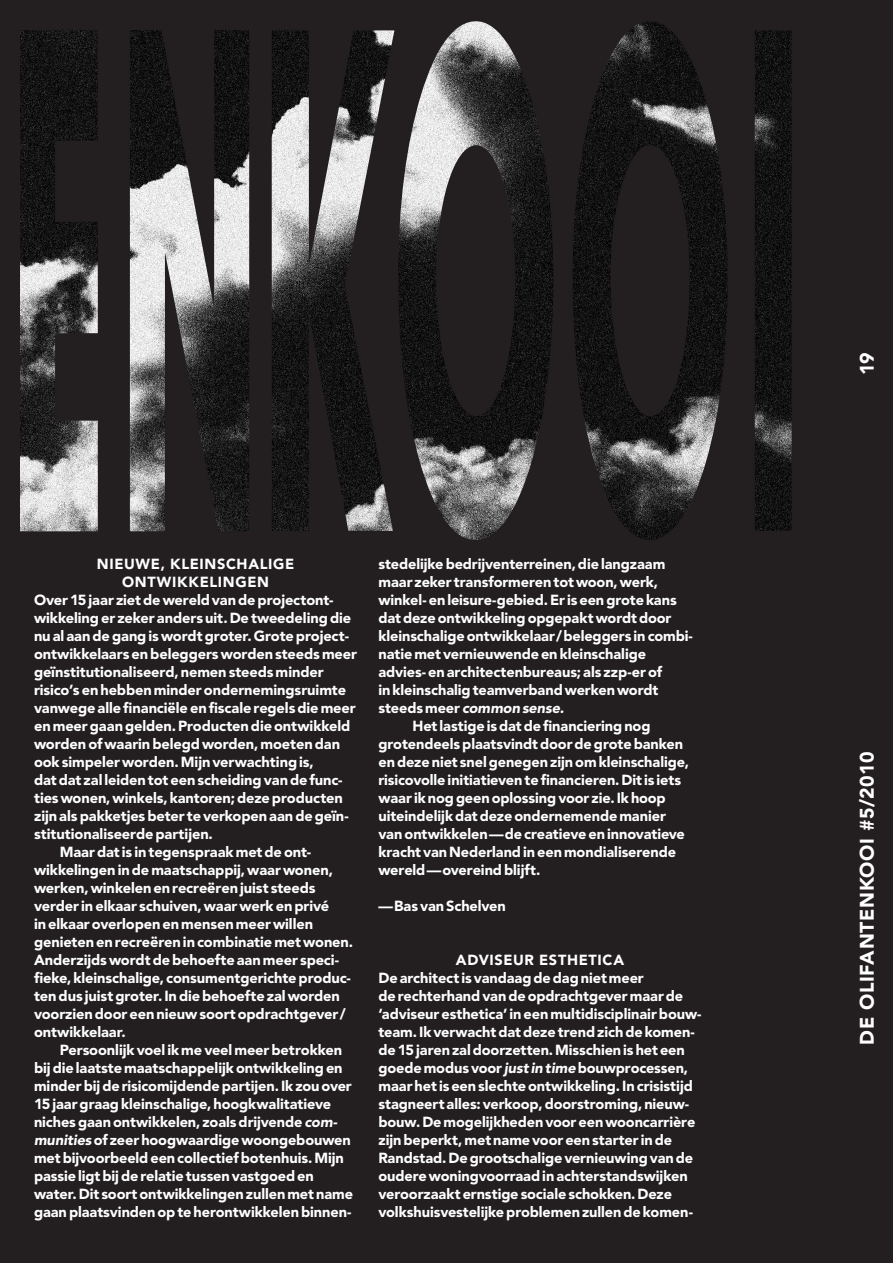
<style>
.page{position:relative;width:893px;height:1263px;background:#231f20}
.page>*{position:absolute;margin:0;border:0;box-sizing:border-box;transform-origin:0 0}
.t1{font:900 19.5px "Avenir";letter-spacing:.035em;color:#fff}
.t2{font:900 14.55px/18px "Avenir";letter-spacing:-.005em;color:#fff}
.t3{font:italic 900 14.55px "Avenir";letter-spacing:-.005em;color:#fff}
.t4{font:900 14.55px "Avenir";letter-spacing:.045em;color:#fff}
.s1{font-style:italic}
.s2{font-style:normal}
</style>
<div class="page">
<img style="left:20px;top:21px;width:772px;height:519px">
<p class="t4" style="left:97px;top:555px;width:162px">Nie uwe, klEinschalige</p>
<p class="t2" style="left:122px;top:573px;width:12px">ontwikkelingen</p>
<p class="t2" style="left:34px;top:591px;width:299px">Over 15 jaar ziet de wereld van de projectont--</p>
<p class="t2" style="left:34px;top:609px;width:319px">wikkeling er zeker anders uit. De tweedeling die</p>
<p class="t2" style="left:34px;top:627px;width:316px">nu al aan de gang is wordt groter. Grote project-</p>
<p class="t2" style="left:34px;top:645px;width:325px">ontwikkelaars en beleggers worden steeds meer</p>
<p class="t2" style="left:34px;top:663px;width:291px">geïnstitutionaliseerd, nemen steeds minder</p>
<p class="t2" style="left:34px;top:681px;width:314px">risico’s en hebben minder ondernemingsruimte</p>
<p class="t2" style="left:34px;top:699px;width:323px">vanwege alle financiële en fiscale regels die meer</p>
<p class="t2" style="left:34px;top:717px;width:318px">en meer gaan gelden. Producten die ontwikkeld</p>
<p class="t2" style="left:34px;top:735px;width:308px">worden of waarin belegd worden, moeten dan</p>
<p class="t2" style="left:34px;top:753px;width:281px">ook simpeler worden. Mijn verwachting is,</p>
<p class="t2" style="left:34px;top:771px;width:310px">dat dat zal leiden tot een scheiding van de func-</p>
<p class="t2" style="left:34px;top:789px;width:310px">ties wonen, winkels, kantoren; deze producten</p>
<p class="t2" style="left:34px;top:807px;width:316px">zijn als pakketjes beter te verkopen aan de geïn-</p>
<p class="t2" style="left:34px;top:825px;width:180px">stitutionaliseerde partijen.</p>
<p class="t2" style="left:60px;top:843px;width:253px">Maar dat is in tegenspraak met de ont-</p>
<p class="t2" style="left:34px;top:861px;width:300px">wikkelingen in de maatschappij, waar wonen,</p>
<p class="t2" style="left:34px;top:879px;width:283px">werken, winkelen en recreëren juist steeds</p>
<p class="t2" style="left:34px;top:897px;width:297px">verder in elkaar schuiven, waar werk en privé</p>
<p class="t2" style="left:34px;top:915px;width:281px">in elkaar overlopen en mensen meer willen</p>
<p class="t2" style="left:34px;top:933px;width:321px">genieten en recreëren in combinatie met wonen.</p>
<p class="t2" style="left:34px;top:951px;width:307px">Anderzijds wordt de behoefte aan meer speci-</p>
<p class="t2" style="left:34px;top:969px;width:318px">fieke, kleinschalige, consumentgerichte produc-</p>
<p class="t2" style="left:34px;top:987px;width:307px">ten dus juist groter. In die behoefte zal worden</p>
<p class="t2" style="left:34px;top:1005px;width:313px">voorzien door een nieuw soort opdrachtgever/</p>
<p class="t2" style="left:34px;top:1023px;width:93px">ontwikkelaar.</p>
<p class="t2" style="left:60px;top:1041px;width:284px">Persoonlijk voel ik me veel meer betrokken</p>
<p class="t2" style="left:34px;top:1059px;width:310px">bij die laatste maatschappelijk ontwikkeling en</p>
<p class="t2" style="left:34px;top:1077px;width:319px">minder bij de risicomijdende partijen. Ik zou over</p>
<p class="t2" style="left:34px;top:1095px;width:298px">15 jaar graag kleinschalige, hoogkwalitatieve</p>
<p class="t2" style="left:34px;top:1113px;width:305px">niches gaan ontwikkelen, zoals drijvende <span class="s1">com-</span></p>
<p class="t2" style="left:34px;top:1131px;width:318px"><span class="s1">munities</span> of zeer hoogwaardige woongebouwen</p>
<p class="t2" style="left:34px;top:1149px;width:311px">met bijvoorbeeld een collectief botenhuis. Mijn</p>
<p class="t2" style="left:34px;top:1167px;width:281px">passie ligt bij de relatie tussen vastgoed en</p>
<p class="t2" style="left:34px;top:1185px;width:321px">water. Dit soort ontwikkelingen zullen met name</p>
<p class="t2" style="left:34px;top:1203px;width:319px">gaan plaatsvinden op te herontwikkelen binnen-</p>
<p class="t2" style="left:378px;top:555px;width:288px">stedelijke bedrijventerreinen, die langzaam</p>
<p class="t2" style="left:378px;top:573px;width:281px">maar zeker transformeren tot woon, werk,</p>
<p class="t2" style="left:378px;top:591px;width:300px">winkel- en leisure-gebied. Er is een grote kans</p>
<p class="t2" style="left:378px;top:609px;width:295px">dat deze ontwikkeling opgepakt wordt door</p>
<p class="t2" style="left:378px;top:627px;width:316px">kleinschalige ontwikkelaar/beleggers in combi-</p>
<p class="t2" style="left:378px;top:645px;width:269px">natie met vernieuwende en kleinschalige</p>
<p class="t2" style="left:378px;top:663px;width:285px">advies- en architectenbureaus; als zzp-er of</p>
<p class="t2" style="left:378px;top:681px;width:281px">in kleinschalig teamverband werken wordt</p>
<p class="t3" style="left:378px;top:699px;width:187px"><span class="s2">steeds meer</span> common sense.</p>
<p class="t2" style="left:412px;top:717px;width:240px">Het lastige is dat de financiering nog</p>
<p class="t2" style="left:378px;top:735px;width:306px">grotendeels plaatsvindt door de grote banken</p>
<p class="t2" style="left:378px;top:753px;width:312px">en deze niet snel genegen zijn om kleinschalige,</p>
<p class="t2" style="left:378px;top:771px;width:304px">risicovolle initiatieven te financieren. Dit is iets</p>
<p class="t2" style="left:378px;top:789px;width:289px">waar ik nog geen oplossing voor zie. Ik hoop</p>
<p class="t2" style="left:378px;top:807px;width:289px">uiteindelijk dat deze ondernemende manier</p>
<p class="t2" style="left:378px;top:825px;width:308px">van ontwikkelen—de creatieve en innovatieve</p>
<p class="t2" style="left:378px;top:843px;width:299px">kracht van Nederland in een mondialiserende</p>
<p class="t2" style="left:378px;top:861px;width:163px">wereld—overeind blijft.</p>
<p class="t2" style="left:378px;top:897px;width:129px">— Bas van Schelven</p>
<p class="t2" style="left:378px;top:951px;width:324px;text-indent:116px">seur esthetica<br>De architect is vandaag de dag niet meer<br>de rechterhand van de opdrachtgever maar de ‘adviseur esthetica’ in een multidisciplinair bouw&shy;team. Ik verwacht dat deze trend zich de komen&shy;de 15 jaren zal doorzetten. Misschien is het een goede modus voor <span class="s1">just in time</span> bouwprocessen, maar het is een slechte ontwikkeling. In crisistijd stagneert alles: verkoop, doorstroming, nieuw&shy;bouw. De mogelijkheden voor een wooncarrière zijn beperkt, met name voor een starter in de Randstad. De grootschalige vernieuwing van de oudere woningvoorraad in achterstandswijken veroorzaakt ernstige sociale schokken. Deze volkshuisvestelijke problemen zullen de komen-</p>
<p class="t2" style="left:456px;top:951px;width:21px">Advi</p>
<h1 class="t1" style="left:855px;top:375px;width:24px;rotate:-90deg">19</h1>
<h1 class="t1" style="left:855px;top:1045px;width:295px;rotate:-90deg">DE OLIFANTENKOOI #5/2010</h1>
</div>
